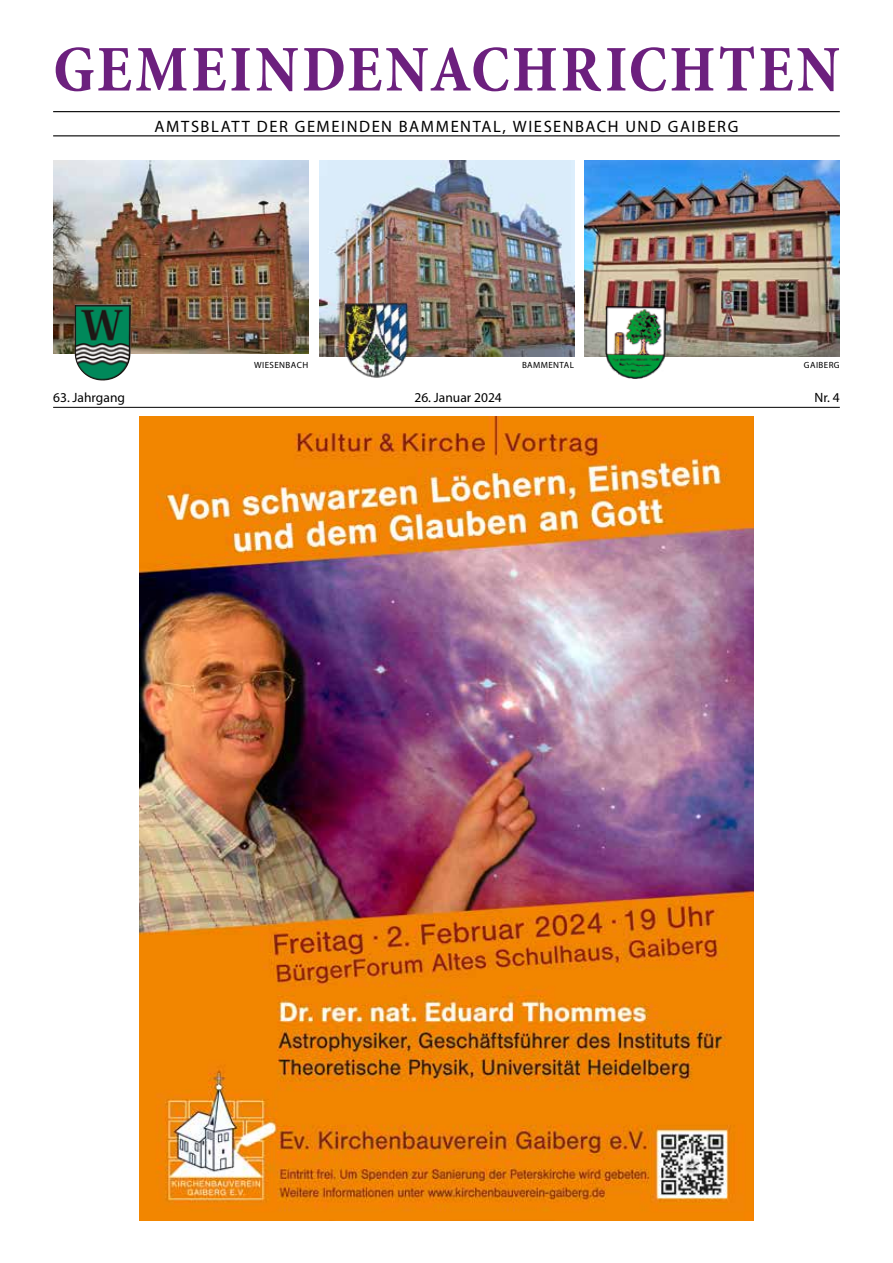
<style>
.page{position:relative;width:893px;height:1263px;background:#fff}
.page>*{position:absolute;margin:0;border:0;box-sizing:border-box;transform-origin:0 0}
.t1{font:700 condensed 66px "Minion Pro";letter-spacing:.04em;color:#6c207e}
.t2{font:16.5px "Myriad Pro";letter-spacing:.095em;color:#000}
.t3{font:13.5px "Myriad Pro";color:#000}
.t4{font:9px "Myriad Pro";letter-spacing:.045em;color:#000}
</style>
<div class="page">
<img style="left:585px;top:161px;width:255px;height:195px">
<img style="left:53px;top:161px;width:255px;height:193px">
<img style="left:320px;top:161px;width:254px;height:195px">
<hr style="left:53px;top:111px;width:787px;height:1px;background:#000">
<hr style="left:53px;top:135px;width:787px;height:1px;background:#000">
<img style="left:606px;top:305px;width:62px;height:73px">
<img style="left:340px;top:299px;width:74px;height:79px">
<hr style="left:53px;top:407px;width:787px;height:1px;background:#000">
<img style="left:75px;top:304px;width:51px;height:77px">
<img style="left:140px;top:417px;width:613px;height:804px">
<h1 class="t1" style="left:53px;top:24px;width:788px">GEMEINDENACHRICHTEN</h1>
<p class="t2" style="left:155px;top:116px;width:585px">AMTSBLATT DER GEMEINDEN BAMMENTAL, WIESENBACH UND GAIBERG</p>
<p class="t4" style="left:254px;top:359px;width:55px">WIESENBACH</p>
<p class="t4" style="left:522px;top:359px;width:53px">BAMMENTAL</p>
<p class="t4" style="left:804px;top:359px;width:37px">GAIBERG</p>
<p class="t3" style="left:53px;top:389px;width:73px">63. Jahrgang</p>
<p class="t3" style="left:414px;top:389px;width:89px">26. Januar 2024</p>
<p class="t3" style="left:814px;top:389px;width:27px">Nr. 4</p>
</div>
